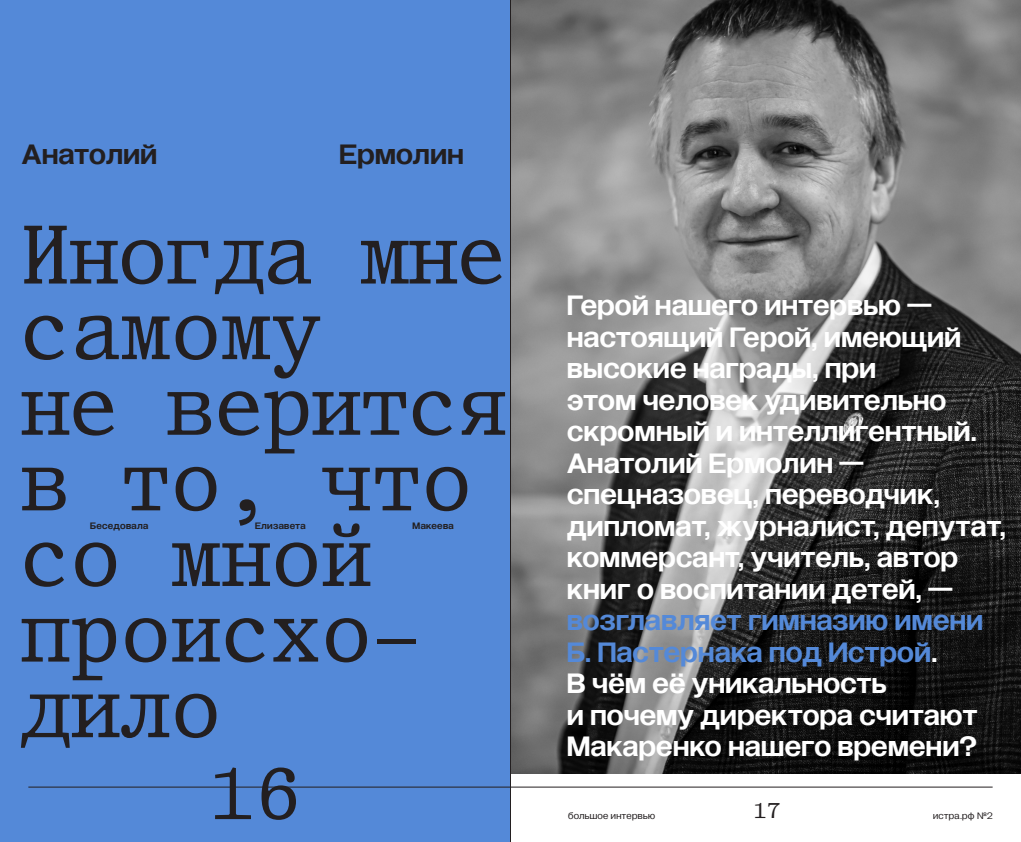
<style>
.page{position:relative;width:1021px;height:842px;background:#fff}
.page>*{position:absolute;margin:0;border:0;box-sizing:border-box;transform-origin:0 0}
.t1{font:85px/75.6px "Tekst M Roman";letter-spacing:-.01em;color:#231f20}
.t2{font:85px/75.6px "Tekst M Roman";letter-spacing:-.03em;color:#231f20}
.t3{font:77.6px "Tekst M Roman";color:#231f20}
.lead{font:700 30px/31.5px "Gramatika";letter-spacing:.01em;color:#fff}
.hero{font:700 30px "Gramatika";letter-spacing:.01em;color:#231f20}
.t4{font:22px "Tekst M Roman";color:#231f20}
.auther{font:700 10px "Gramatika";letter-spacing:.03em;color:#231f20}
.t5{font:10px "Gramatika";letter-spacing:.025em;color:#231f20}
.s1{color:#5489d8}
</style>
<div class="page">
<img style="left:511px;top:0;width:509px;height:773px">
<div style="left:0;top:0;width:510px;height:842px;background:#5489d8"></div>
<hr style="left:28px;top:787px;width:964px;height:1px;background:#231f20">
<hr style="left:510px;top:0;width:1px;height:842px;background:#231f20">
<p class="hero" style="left:22px;top:138px;width:137px">Анатолий</p>
<p class="hero" style="left:339px;top:138px;width:125px">Ермолин</p>
<h1 class="t2" style="left:20px;top:213px;width:489px">Иногда мне самому<br>не верится</h1>
<h1 class="t1" style="left:20px;top:440px;width:454px">в то, что со мной происхо&shy;дило</h1>
<p class="auther" style="left:90px;top:521px;width:60px">Беседовала</p>
<p class="auther" style="left:255px;top:521px;width:52px">Елизавета</p>
<p class="auther" style="left:412px;top:521px;width:43px">Макеева</p>
<p class="t3" style="left:210px;top:742px;width:94px">16</p>
<p class="lead" style="left:567px;top:290px;width:440px">Герой нашего интервью — настоящий Герой, имеющий высокие награды, при<br>этом человек удивительно скромный и интеллигентный.<br>Анатолий Ермолин — спецназовец, переводчик, дипломат, журналист, депутат, коммерсант, учитель, автор книг о воспитании детей, — <span class="s1">возглавляет гимназию имени<br>Б. Пастернака под Истрой</span>.<br>В чём её уникальность<br>и почему директора считают<br>Макаренко нашего времени?</p>
<p class="t4" style="left:754px;top:796px;width:28px">17</p>
<p class="t5" style="left:568px;top:810px;width:89px">большое интервью</p>
<p class="t5" style="left:933px;top:810px;width:61px">истра.рф №2</p>
</div>
